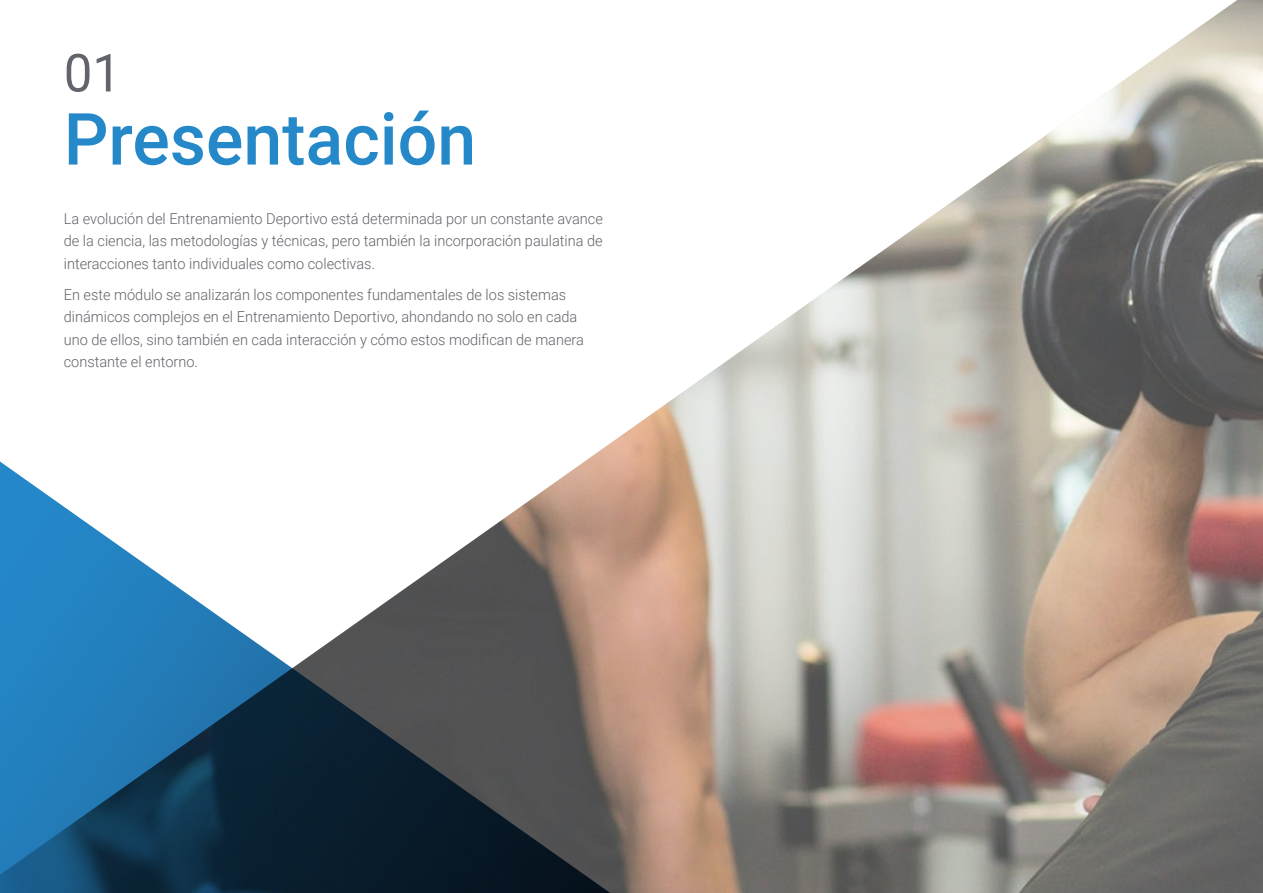
<style>
.page{position:relative;width:1263px;height:893px;background:#fff}
.page>*{position:absolute;margin:0;border:0;box-sizing:border-box;transform-origin:0 0}
.t1{font:500 72px "Roboto";color:#2488c9}
.t2{font:52.5px "Roboto";color:#61646a}
.t3{font:300 15px/22.5px "Roboto";color:#61646a;text-align:justify}
</style>
<div class="page">
<img style="left:607px;top:0;width:656px;height:893px">
<svg style="left:0;top:446px;width:640px;height:447px"></svg>
<h2 class="t2" style="left:64px;top:36px;width:59px">01</h2>
<h1 class="t1" style="left:64px;top:89px;width:414px">Presentación</h1>
<p class="t3" style="left:64px;top:207px;width:541px">La evolución del Entrenamiento Deportivo está determinada por un constante avance de la ciencia, las metodologías y técnicas, pero también la incorporación paulatina de interacciones tanto individuales como colectivas.</p>
<p class="t3" style="left:64px;top:283px;width:522px;text-align:left">En este módulo se analizarán los componentes fundamentales de los sistemas dinámicos complejos en el Entrenamiento Deportivo, ahondando no solo en cada uno de ellos, sino también en cada interacción y cómo estos modifican de manera constante el entorno.</p>
</div>
